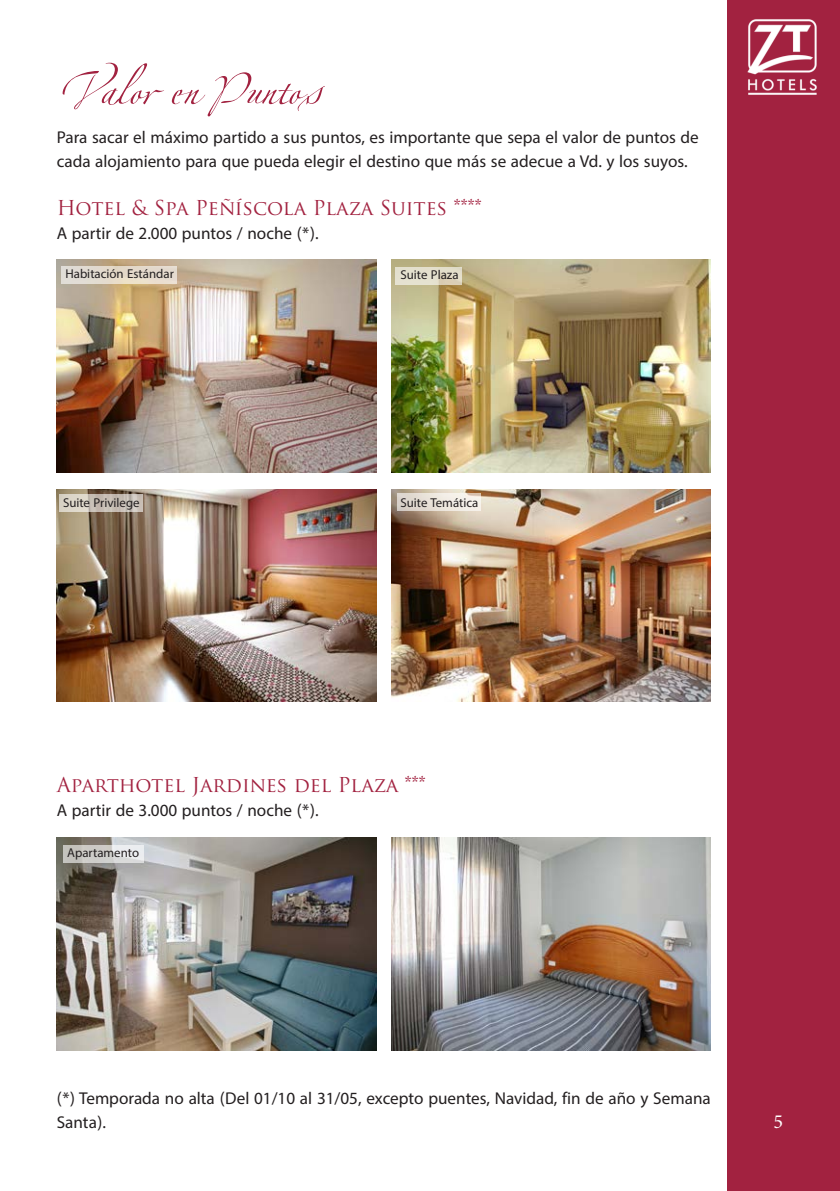
<style>
.page{position:relative;width:840px;height:1191px;background:#fff}
.page>*{position:absolute;margin:0;border:0;box-sizing:border-box;transform-origin:0 0}
.t1{font:60px "Linotype Zapfino Four";color:#a22240}
.t2{font:24px/24px "Myriad Arabic";color:#231f20}
.t3{font:20px "Trajan Pro";color:#a22240}
.t4{font:20px "Minion Pro";color:#fff}
.t5{font:18px "Myriad Arabic";color:#231f20}
</style>
<div class="page">
<div style="left:727px;top:0;width:112px;height:1191px;background:#a22240"></div>
<img style="left:391px;top:838px;width:319px;height:212px">
<img style="left:57px;top:838px;width:319px;height:212px">
<img style="left:57px;top:259px;width:319px;height:213px">
<img style="left:391px;top:259px;width:319px;height:213px">
<img style="left:57px;top:489px;width:319px;height:213px">
<img style="left:391px;top:489px;width:319px;height:213px">
<div style="left:61px;top:266px;width:116px;height:17px;background:#e3dbce"></div>
<svg style="left:395px;top:267px;width:66px;height:17px"></svg>
<svg style="left:60px;top:494px;width:83px;height:18px"></svg>
<div style="left:397px;top:494px;width:83px;height:17px;background:linear-gradient(to right,#d9d1c7,#fcf7f0)"></div>
<svg style="left:63px;top:845px;width:80px;height:17px"></svg>
<img style="left:747px;top:19px;width:69px;height:76px">
<p class="t1" style="left:57px;top:47px;width:264px">Valor en Puntos</p>
<p class="t2" style="left:57px;top:126px;width:643px">Para sacar el máximo partido a sus puntos, es importante que sepa el valor de puntos de cada alojamiento para que pueda elegir el destino que más se adecue a Vd. y los suyos.</p>
<p class="t3" style="left:57px;top:195px;width:426px">Hotel &amp; Spa Peñíscola Plaza Suites ****</p>
<p class="t2" style="left:57px;top:222px;width:263px">A partir de 2.000 puntos / noche (*).</p>
<p class="t5" style="left:65px;top:261px;width:110px">Habitación Estándar</p>
<p class="t5" style="left:400px;top:262px;width:60px">Suite Plaza</p>
<p class="t5" style="left:63px;top:490px;width:78px">Suite Privilege</p>
<p class="t5" style="left:400px;top:490px;width:79px">Suite Temática</p>
<p class="t3" style="left:57px;top:771px;width:370px">Aparthotel Jardines del Plaza ***</p>
<p class="t2" style="left:57px;top:798px;width:263px">A partir de 3.000 puntos / noche (*).</p>
<p class="t5" style="left:67px;top:840px;width:73px">Apartamento</p>
<p class="t2" style="left:57px;top:1086px;width:655px">(*) Temporada no alta (Del 01/10 al 31/05, excepto puentes, Navidad, fin de año y Semana<br>Santa).</p>
<p class="t4" style="left:773px;top:1107px;width:11px">5</p>
</div>
